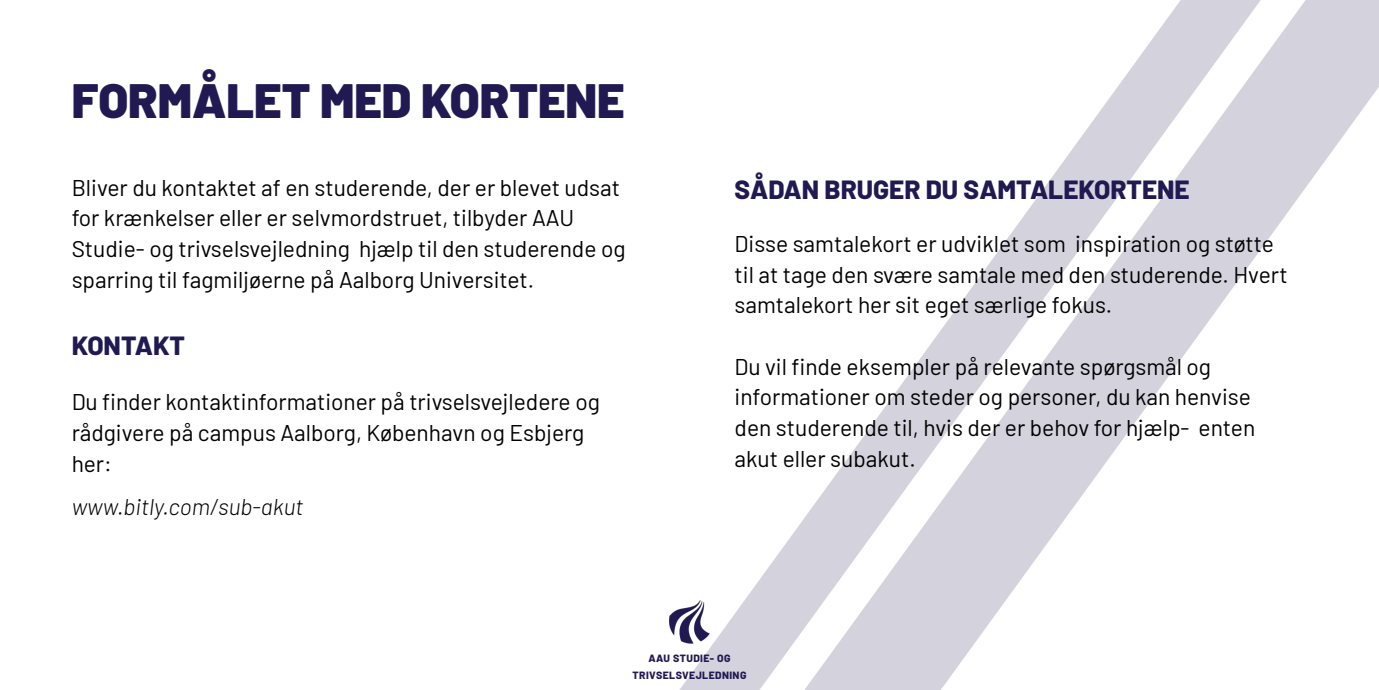
<style>
.page{position:relative;width:1379px;height:690px;background:#fff}
.page>*{position:absolute;margin:0;border:0;box-sizing:border-box;transform-origin:0 0}
.t1{font:900 48.12px "Barlow";color:#211a52}
.t2{font:800 26.25px "Barlow";color:#211a52}
.t3{font:22.75px/30.6px "Barlow";color:#000}
.t4{font:italic 300 22.75px "Barlow";color:#000}
.t5{font:800 10.5px "Barlow";letter-spacing:.04em;color:#211a52}
</style>
<div class="page">
<svg style="left:679px;top:561px;width:94px;height:129px;fill:#d3d2dd"></svg>
<svg style="left:773px;top:0;width:605px;height:690px"></svg>
<img style="left:669px;top:600px;width:55px;height:46px">
<p class="t1" style="left:72px;top:65px;width:554px">FORMÅLET MED KORTENE</p>
<p class="t3" style="left:72px;top:170px;width:555px">Bliver du kontaktet af en studerende, der er blevet udsat for krænkelser eller er selvmordstruet, tilbyder AAU Studie- og trivselsvejledning hjælp til den studerende og sparring til fagmiljøerne på Aalborg Universitet.</p>
<p class="t2" style="left:72px;top:325px;width:115px">KONTAKT</p>
<p class="t3" style="left:72px;top:385px;width:529px">Du finder kontaktinformationer på trivselsvejledere og rådgivere på campus Aalborg, København og Esbjerg her:</p>
<p class="t4" style="left:72px;top:490px;width:233px">www.bitly.com/sub-akut</p>
<p class="t2" style="left:734px;top:170px;width:456px">SÅDAN BRUGER DU SAMTALEKORTENE</p>
<p class="t3" style="left:734px;top:227px;width:554px">Disse samtalekort er udviklet som inspiration og støtte til at tage den svære samtale med den studerende. Hvert samtalekort her sit eget særlige fokus.</p>
<p class="t3" style="left:734px;top:349px;width:522px">Du vil finde eksempler på relevante spørgsmål og informationer om steder og personer, du kan henvise den studerende til, hvis der er behov for hjælp- enten akut eller subakut.</p>
<p class="t5" style="left:648px;top:650px;width:84px">AAU STUDIE- OG</p>
<p class="t5" style="left:632px;top:667px;width:115px">TRIVSELSVEJLEDNING</p>
</div>
